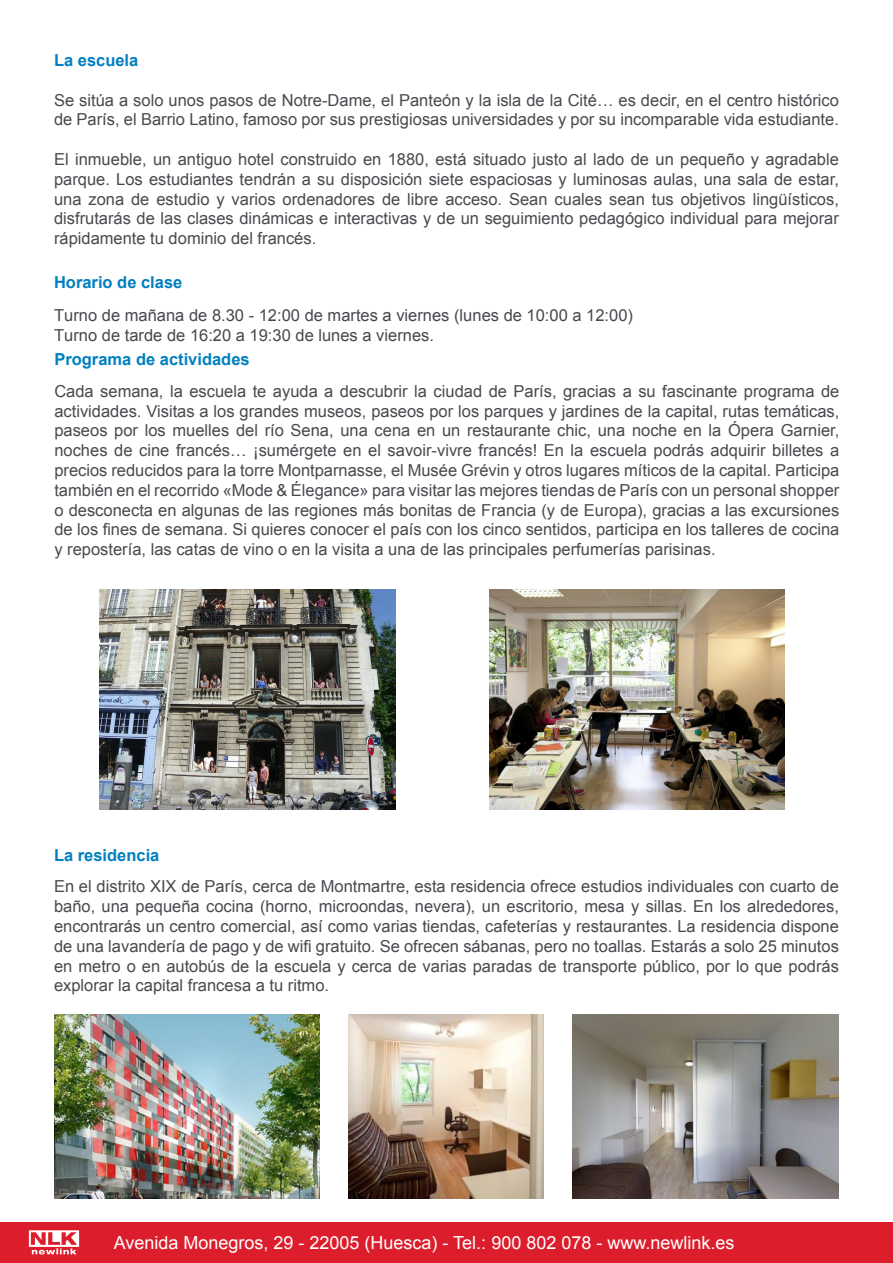
<style>
.page{position:relative;width:893px;height:1263px;background:#fff}
.page>*{position:absolute;margin:0;border:0;box-sizing:border-box;transform-origin:0 0}
.t1{font:18px "Arial";color:#fff}
.t2{font:16.5px/19.8px "Arial";color:#474a4e;text-align:justify}
.t3{font:16.5px/19.8px "Arial";color:#46484e}
.t4{font:700 16.5px "Arial";color:#0080c1}
</style>
<div class="page">
<img style="left:54px;top:1015px;width:266px;height:184px">
<img style="left:572px;top:1015px;width:266px;height:184px">
<img style="left:348px;top:1015px;width:196px;height:184px">
<img style="left:100px;top:590px;width:295px;height:219px">
<img style="left:489px;top:590px;width:296px;height:219px">
<div style="left:0;top:1222px;width:893px;height:41px;background:#dc1e2c"></div>
<svg style="left:29px;top:1230px;width:50px;height:24px"></svg>
<p class="t4" style="left:54px;top:49px;width:86px">La escuela</p>
<p class="t2" style="left:54px;top:90px;width:786px">Se sitúa a solo unos pasos de Notre-Dame, el Panteón y la isla de la Cité… es decir, en el centro histórico de París, el Barrio Latino, famoso por sus prestigiosas universidades y por su incomparable vida estudiante.</p>
<p class="t2" style="left:54px;top:149px;width:786px">El inmueble, un antiguo hotel construido en 1880, está situado justo al lado de un pequeño y agradable parque. Los estudiantes tendrán a su disposición siete espaciosas y luminosas aulas, una sala de estar, una zona de estudio y varios ordenadores de libre acceso. Sean cuales sean tus objetivos lingüísticos, disfrutarás de las clases dinámicas e interactivas y de un seguimiento pedagógico individual para mejorar rápidamente tu dominio del francés.</p>
<p class="t4" style="left:54px;top:271px;width:130px">Horario de clase</p>
<p class="t3" style="left:54px;top:306px;width:580px">Turno de mañana de 8.30 - 12:00 de martes a viernes (lunes de 10:00 a 12:00)<br>Turno de tarde de 16:20 a 19:30 de lunes a viernes.</p>
<p class="t4" style="left:54px;top:348px;width:197px">Programa de actividades</p>
<p class="t2" style="left:54px;top:381px;width:786px">Cada semana, la escuela te ayuda a descubrir la ciudad de París, gracias a su fascinante programa de actividades. Visitas a los grandes museos, paseos por los parques y jardines de la capital, rutas temáticas, paseos por los muelles del río Sena, una cena en un restaurante chic, una noche en la Ópera Garnier, noches de cine francés… ¡sumérgete en el savoir-vivre francés! En la escuela podrás adquirir billetes a precios reducidos para la torre Montparnasse, el Musée Grévin y otros lugares míticos de la capital. Participa también en el recorrido «Mode &amp; Élegance» para visitar las mejores tiendas de París con un personal shopper o desconecta en algunas de las regiones más bonitas de Francia (y de Europa), gracias a las excursiones de los fines de semana. Si quieres conocer el país con los cinco sentidos, participa en los talleres de cocina y repostería, las catas de vino o en la visita a una de las principales perfumerías parisinas.</p>
<p class="t4" style="left:54px;top:844px;width:107px">La residencia</p>
<p class="t2" style="left:54px;top:877px;width:786px">En el distrito XIX de París, cerca de Montmartre, esta residencia ofrece estudios individuales con cuarto de baño, una pequeña cocina (horno, microondas, nevera), un escritorio, mesa y sillas. En los alrededores, encontrarás un centro comercial, así como varias tiendas, cafeterías y restaurantes. La residencia dispone de una lavandería de pago y de wifi gratuito. Se ofrecen sábanas, pero no toallas. Estarás a solo 25 minutos en metro o en autobús de la escuela y cerca de varias paradas de transporte público, por lo que podrás explorar la capital francesa a tu ritmo.</p>
<p class="t1" style="left:114px;top:1231px;width:622px">Avenida Monegros, 29 - 22005 (Huesca) - Tel.: 900 802 078 - www.newlink.es</p>
</div>
